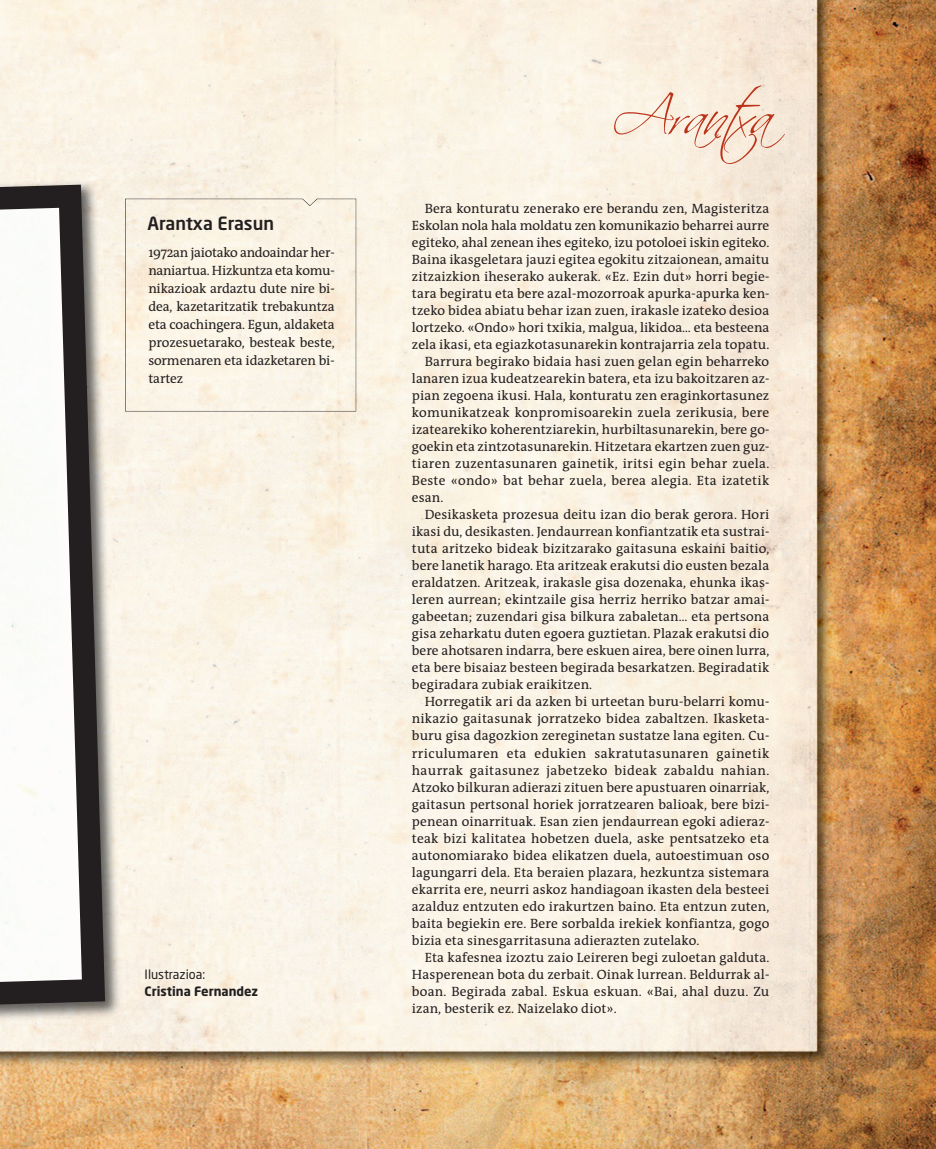
<style>
.page{position:relative;width:936px;height:1149px;background:#fff}
.page>*{position:absolute;margin:0;border:0;box-sizing:border-box;transform-origin:0 0}
.t1{font:54.45px "Scriptina Pro";color:#bb341a}
.t2{font:500 18px "Neo Sans";color:#231f20}
.t3{font:13.5px/18px "The Antiqua B5";letter-spacing:.01em;color:#231f20;text-align:justify}
.t4{font:13.5px "The Antiqua B5";letter-spacing:.03em;color:#231f20}
.t5{font:700 12.75px "Neo Sans";color:#231f20}
.t6{font:12.75px "Neo Sans";color:#231f20}
</style>
<div class="page">
<img style="left:0;top:0;width:935px;height:1148px">
<img style="left:117px;top:177px;width:8px;height:847px">
<svg style="left:0;top:173px;width:117px;height:854px"></svg>
<svg style="left:125px;top:198px;width:231px;height:213px;background:#f8f0e2"></svg>
<h2 class="t2" style="left:148px;top:212px;width:128px">Arantxa Erasun</h2>
<p class="t3" style="left:148px;top:244px;width:188px">1972an jaiotako andoaindar her&shy;naniartua. Hizkuntza eta komu&shy;nikazioak ardaztu dute nire bi&shy;dea, kazetaritzatik trebakuntza eta coachingera. Egun, aldaketa prozesuetarako, besteak beste, sormenaren eta idazketaren bi&shy;tartez</p>
<p class="t6" style="left:145px;top:965px;width:62px">Ilustrazioa:</p>
<p class="t5" style="left:145px;top:982px;width:115px">Cristina Fernandez</p>
<h1 class="t1" style="left:612px;top:83px;width:159px">Arantxa</h1>
<p class="t3" style="left:424px;top:200px;width:346px">Bera konturatu zenerako ere berandu zen, Magisteritza</p>
<p class="t3" style="left:412px;top:217px;width:359px">Eskolan nola hala moldatu zen komunikazio beharrei aurre</p>
<p class="t3" style="left:412px;top:234px;width:359px">egiteko, ahal zenean ihes egiteko, izu potoloei iskin egiteko.</p>
<p class="t3" style="left:412px;top:251px;width:359px">Baina ikasgeletara jauzi egitea egokitu zitzaionean, amaitu</p>
<p class="t3" style="left:412px;top:268px;width:359px">zitzaizkion iheserako aukerak. «Ez. Ezin dut» horri begie-</p>
<p class="t3" style="left:412px;top:285px;width:359px">tara begiratu eta bere azal-mozorroak apurka-apurka ken-</p>
<p class="t3" style="left:412px;top:302px;width:359px">tzeko bidea abiatu behar izan zuen, irakasle izateko desioa</p>
<p class="t3" style="left:412px;top:319px;width:359px">lortzeko. «Ondo» hori txikia, malgua, likidoa… eta besteena</p>
<p class="t3" style="left:412px;top:336px;width:359px">zela ikasi, eta egiazkotasunarekin kontrajarria zela topatu.</p>
<p class="t3" style="left:424px;top:353px;width:346px">Barrura begirako bidaia hasi zuen gelan egin beharreko</p>
<p class="t3" style="left:412px;top:370px;width:359px">lanaren izua kudeatzearekin batera, eta izu bakoitzaren az-</p>
<p class="t3" style="left:412px;top:387px;width:359px">pian zegoena ikusi. Hala, konturatu zen eraginkortasunez</p>
<p class="t3" style="left:412px;top:404px;width:359px">komunikatzeak konpromisoarekin zuela zerikusia, bere</p>
<p class="t3" style="left:412px;top:421px;width:359px">izatearekiko koherentziarekin, hurbiltasunarekin, bere go-</p>
<p class="t3" style="left:412px;top:438px;width:359px">goekin eta zintzotasunarekin. Hitzetara ekartzen zuen guz-</p>
<p class="t3" style="left:412px;top:455px;width:359px">tiaren zuzentasunaren gainetik, iritsi egin behar zuela.</p>
<p class="t3" style="left:412px;top:472px;width:359px">Beste «ondo» bat behar zuela, berea alegia. Eta izatetik</p>
<p class="t3" style="left:412px;top:489px;width:33px">esan.</p>
<p class="t3" style="left:424px;top:506px;width:346px">Desikasketa prozesua deitu izan dio berak gerora. Hori</p>
<p class="t3" style="left:412px;top:523px;width:359px">ikasi du, desikasten. Jendaurrean konfiantzatik eta sustrai-</p>
<p class="t3" style="left:412px;top:540px;width:359px">tuta aritzeko bideak bizitzarako gaitasuna eskaini baitio,</p>
<p class="t3" style="left:412px;top:557px;width:359px">bere lanetik harago. Eta aritzeak erakutsi dio eusten bezala</p>
<p class="t3" style="left:412px;top:574px;width:359px">eraldatzen. Aritzeak, irakasle gisa dozenaka, ehunka ikas-</p>
<p class="t3" style="left:412px;top:591px;width:359px">leren aurrean; ekintzaile gisa herriz herriko batzar amai-</p>
<p class="t3" style="left:412px;top:608px;width:359px">gabeetan; zuzendari gisa bilkura zabaletan… eta pertsona</p>
<p class="t3" style="left:412px;top:625px;width:359px">gisa zeharkatu duten egoera guztietan. Plazak erakutsi dio</p>
<p class="t3" style="left:412px;top:642px;width:359px">bere ahotsaren indarra, bere eskuen airea, bere oinen lurra,</p>
<p class="t3" style="left:412px;top:659px;width:359px">eta bere bisaiaz besteen begirada besarkatzen. Begiradatik</p>
<p class="t3" style="left:412px;top:676px;width:182px">begiradara zubiak eraikitzen.</p>
<p class="t3" style="left:424px;top:693px;width:346px">Horregatik ari da azken bi urteetan buru-belarri komu-</p>
<p class="t3" style="left:412px;top:710px;width:359px">nikazio gaitasunak jorratzeko bidea zabaltzen. Ikasketa-</p>
<p class="t3" style="left:412px;top:727px;width:359px">buru gisa dagozkion zereginetan sustatze lana egiten. Cu-</p>
<p class="t4" style="left:412px;top:745px;width:359px">rriculumaren eta edukien sakratutasunaren gainetik</p>
<p class="t4" style="left:412px;top:762px;width:359px">haurrak gaitasunez jabetzeko bideak zabaldu nahian.</p>
<p class="t3" style="left:412px;top:778px;width:359px">Atzoko bilkuran adierazi zituen bere apustuaren oinarriak,</p>
<p class="t3" style="left:412px;top:795px;width:359px">gaitasun pertsonal horiek jorratzearen balioak, bere bizi-</p>
<p class="t3" style="left:412px;top:812px;width:359px">penean oinarrituak. Esan zien jendaurrean egoki adieraz-</p>
<p class="t3" style="left:412px;top:829px;width:359px">teak bizi kalitatea hobetzen duela, aske pentsatzeko eta</p>
<p class="t3" style="left:412px;top:846px;width:359px">autonomiarako bidea elikatzen duela, autoestimuan oso</p>
<p class="t3" style="left:412px;top:863px;width:359px">lagungarri dela. Eta beraien plazara, hezkuntza sistemara</p>
<p class="t3" style="left:412px;top:880px;width:359px">ekarrita ere, neurri askoz handiagoan ikasten dela besteei</p>
<p class="t3" style="left:412px;top:897px;width:359px">azalduz entzuten edo irakurtzen baino. Eta entzun zuten,</p>
<p class="t3" style="left:412px;top:914px;width:359px">baita begiekin ere. Bere sorbalda irekiek konfiantza, gogo</p>
<p class="t3" style="left:412px;top:931px;width:289px">bizia eta sinesgarritasuna adierazten zutelako.</p>
<p class="t3" style="left:424px;top:948px;width:346px">Eta kafesnea izoztu zaio Leireren begi zuloetan galduta.</p>
<p class="t3" style="left:412px;top:965px;width:359px">Hasperenean bota du zerbait. Oinak lurrean. Beldurrak al-</p>
<p class="t3" style="left:412px;top:982px;width:359px">boan. Begirada zabal. Eskua eskuan. «Bai, ahal duzu. Zu</p>
<p class="t3" style="left:412px;top:999px;width:206px">izan, besterik ez. Naizelako diot».</p>
</div>
